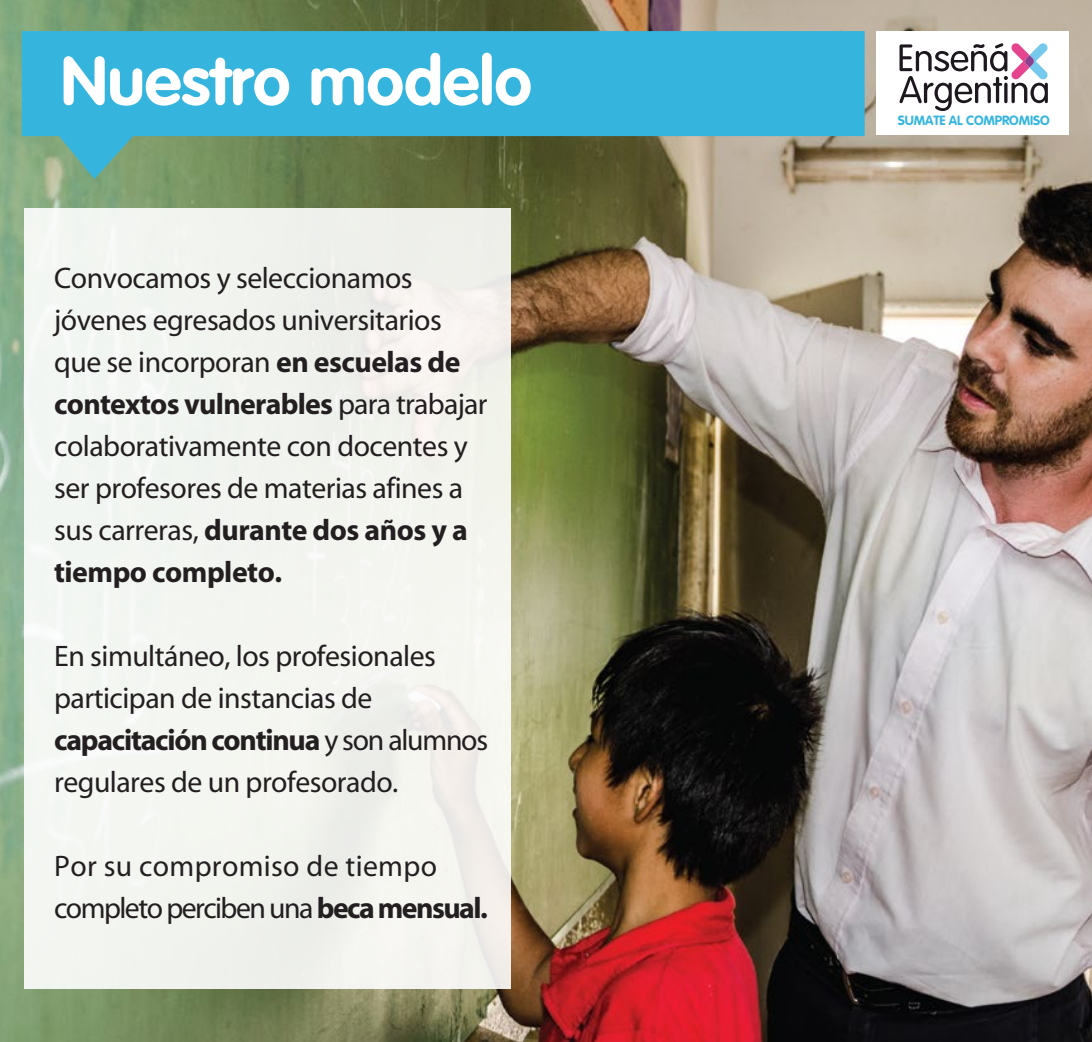
<style>
.page{position:relative;width:1092px;height:1042px;background:#fff}
.page>*{position:absolute;margin:0;border:0;box-sizing:border-box;transform-origin:0 0}
.t1{font:700 67.73px "VAG Rounded";color:#fff}
.t2{font:29.75px/42px "Myriad";letter-spacing:-.015em;color:#231f20}
.t3{font:29.75px/42px "Myriad";letter-spacing:.01em;color:#231f20}
.t4{font:700 13.3px "VAG Rounded";letter-spacing:-.01em;color:#35b5de}
.s1{font-weight:700}
</style>
<div class="page">
<img style="left:0;top:0;width:1091px;height:1042px">
<div style="left:24px;top:208px;width:487px;height:781px;background:#f2f5f0"></div>
<svg style="left:22px;top:31px;width:842px;height:148px;background:#47a6b8"></svg>
<div style="left:875px;top:31px;width:193px;height:104px;background:#fff"></div>
<svg style="left:899px;top:43px;width:148px;height:68px"></svg>
<h1 class="t1" style="left:61px;top:41px;width:472px">Nuestro modelo</h1>
<p class="t2" style="left:54px;top:259px;width:435px">Convocamos y seleccionamos jóvenes egresados universitarios que se incorporan <span class="s1">en escuelas de contextos vulnerables</span> para trabajar colaborativamente con docentes y ser profesores de materias afines a sus carreras, <span class="s1">durante dos años y a tiempo completo.</span></p>
<p class="t2" style="left:54px;top:637px;width:435px">En simultáneo, los profesionales participan de instancias de <span class="s1">capacitación continua</span> y son alumnos regulares de un profesorado.</p>
<p class="t3" style="left:54px;top:847px;width:435px">Por su compromiso de tiempo completo perciben una <span class="s1">beca mensual.</span></p>
<p class="t4" style="left:897px;top:112px;width:153px">SUMATE AL COMPROMISO</p>
</div>
